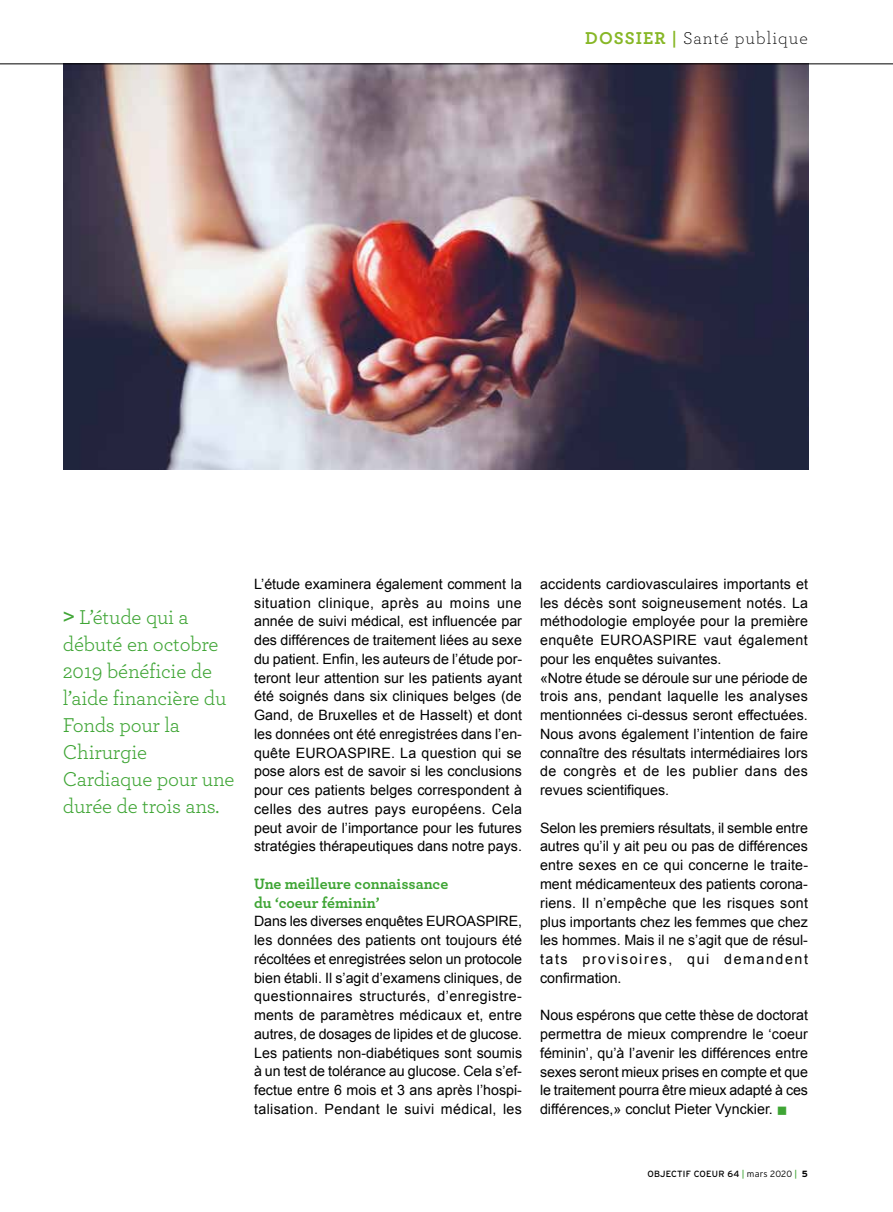
<style>
.page{position:relative;width:893px;height:1212px;background:#fff}
.page>*{position:absolute;margin:0;border:0;box-sizing:border-box;transform-origin:0 0}
.t1{font:21px/27px "Archer";letter-spacing:-.01em;color:#3fa535}
.t2{font:300 18px "Archer";letter-spacing:.06em;color:#000}
.t3{font:700 15.75px/18.8px "Archer";color:#3fa535}
.t4{font:14.25px/18.8px "Arial";letter-spacing:.005em;color:#000;text-align:justify}
.t5{font:9px "Interstate";letter-spacing:.02em;color:#000}
.s1{font-weight:700;color:#87b726}
.s2{font-family:"Arial"}
.s3{color:#3fa535}
.s4{font-weight:300}
.s5{font-weight:700}
</style>
<div class="page">
<img style="left:64px;top:65px;width:744px;height:405px">
<hr style="left:0;top:64px;width:893px;height:1px;background:#000">
<p class="t2" style="left:585px;top:26px;width:224px"><span class="s1">DOSSIER |</span> Santé publique</p>
<h1 class="t1" style="left:63px;top:603px;width:173px"><span class="s2">&gt;</span> L’étude qui a débuté en octobre<br>2019 bénéficie de l’aide financière du<br>Fonds pour la<br>Chirurgie<br>Cardiaque pour une durée de trois ans.</h1>
<p class="t4" style="left:254px;top:575px;width:270px">L’étude examinera également comment la situation clinique, après au moins une année de suivi médical, est influencée par des différences de traitement liées au sexe du patient. Enfin, les auteurs de l’étude por&shy;teront leur attention sur les patients ayant été soignés dans six cliniques belges (de Gand, de Bruxelles et de Hasselt) et dont les données ont été enregistrées dans l’en&shy;quête EUROASPIRE. La question qui se pose alors est de savoir si les conclusions pour ces patients belges correspondent à celles des autres pays européens. Cela peut avoir de l’importance pour les futures stratégies thérapeutiques dans notre pays.</p>
<p class="t3" style="left:254px;top:873px;width:196px">Une meilleure connaissance du ‘coeur féminin’</p>
<p class="t4" style="left:254px;top:912px;width:270px">Dans les diverses enquêtes EUROASPIRE, les données des patients ont toujours été récoltées et enregistrées selon un protocole bien établi. Il s’agit d’examens cliniques, de questionnaires structurés, d’enregistre&shy;ments de paramètres médicaux et, entre autres, de dosages de lipides et de glucose.<br>Les patients non-diabétiques sont soumis à un test de tolérance au glucose. Cela s’ef&shy;fectue entre 6 mois et 3 ans après l’hospi&shy;talisation. Pendant le suivi médical, les</p>
<p class="t4" style="left:540px;top:575px;width:270px;text-align:left">accidents cardiovasculaires importants et les décès sont soigneusement notés. La méthodologie employée pour la première enquête EUROASPIRE vaut également pour les enquêtes suivantes.<br>«Notre étude se déroule sur une période de trois ans, pendant laquelle les analyses mentionnées ci-dessus seront effectuées.<br>Nous avons également l’intention de faire connaître des résultats intermédiaires lors de congrès et de les publier dans des revues scientifiques.</p>
<p class="t4" style="left:540px;top:818px;width:270px">Selon les premiers résultats, il semble entre autres qu’il y ait peu ou pas de différences entre sexes en ce qui concerne le traite&shy;ment médicamenteux des patients corona&shy;riens. Il n’empêche que les risques sont plus importants chez les femmes que chez les hommes. Mais il ne s’agit que de résul&shy;tats provisoires, qui demandent confirmation.</p>
<p class="t4" style="left:540px;top:1006px;width:269px">Nous espérons que cette thèse de doctorat permettra de mieux comprendre le ‘coeur féminin’, qu’à l’avenir les différences entre sexes seront mieux prises en compte et que le traitement pourra être mieux adapté à ces différences,» conclut Pieter Vynckier. <span class="s3">■</span></p>
<p class="t5" style="left:647px;top:1168px;width:162px">OBJECTIF COEUR 64 <span class="s3">|</span> <span class="s4">mars 2020</span> <span class="s3">|</span> <span class="s5">5</span></p>
</div>
